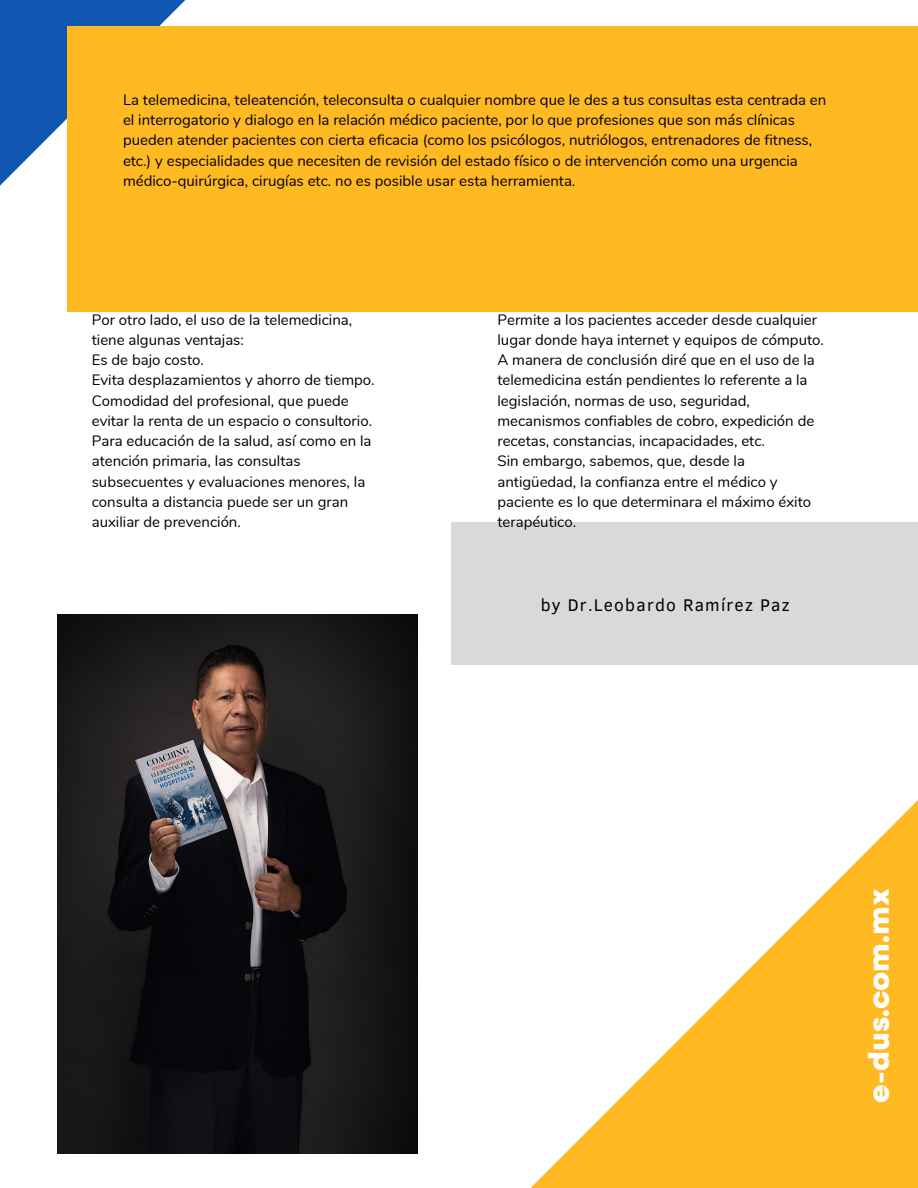
<style>
.page{position:relative;width:918px;height:1188px;background:#fff}
.page>*{position:absolute;margin:0;border:0;box-sizing:border-box;transform-origin:0 0}
.t1{font:800 28.2px "Garet";color:#fff}
.t2{font:17.4px "Clear Sans";letter-spacing:.07em;color:#000}
.t3{font:15px/20.2px "Nunito";color:#000}
</style>
<div class="page">
<svg style="left:530px;top:800px;width:388px;height:388px"></svg>
<svg style="left:0;top:0;width:186px;height:186px;fill:#1055b2"></svg>
<div style="left:67px;top:26px;width:851px;height:285px;background:#ffb923"></div>
<div style="left:451px;top:522px;width:467px;height:143px;background:#d9d9d9"></div>
<img style="left:58px;top:614px;width:360px;height:539px">
<p class="t3" style="left:123px;top:90px;width:705px">La telemedicina, teleatención, teleconsulta o cualquier nombre que le des a tus consultas esta centrada en el interrogatorio y dialogo en la relación médico paciente, por lo que profesiones que son más clínicas pueden atender pacientes con cierta eficacia (como los psicólogos, nutriólogos, entrenadores de fitness, etc.) y especialidades que necesiten de revisión del estado físico o de intervención como una urgencia médico-quirúrgica, cirugías etc. no es posible usar esta herramienta.</p>
<p class="t3" style="left:92px;top:310px;width:262px">Por otro lado, el uso de la telemedicina, tiene algunas ventajas:</p>
<p class="t3" style="left:92px;top:350px;width:114px">Es de bajo costo.</p>
<p class="t3" style="left:92px;top:370px;width:284px">Evita desplazamientos y ahorro de tiempo.</p>
<p class="t3" style="left:92px;top:391px;width:282px">Comodidad del profesional, que puede evitar la renta de un espacio o consultorio.</p>
<p class="t3" style="left:92px;top:431px;width:281px">Para educación de la salud, así como en la atención primaria, las consultas subsecuentes y evaluaciones menores, la consulta a distancia puede ser un gran auxiliar de prevención.</p>
<p class="t3" style="left:497px;top:310px;width:328px">Permite a los pacientes acceder desde cualquier lugar donde haya internet y equipos de cómputo.</p>
<p class="t3" style="left:497px;top:350px;width:319px">A manera de conclusión diré que en el uso de la telemedicina están pendientes lo referente a la legislación, normas de uso, seguridad, mecanismos confiables de cobro, expedición de recetas, constancias, incapacidades, etc.</p>
<p class="t3" style="left:497px;top:451px;width:315px">Sin embargo, sabemos, que, desde la antigüedad, la confianza entre el médico y paciente es lo que determinara el máximo éxito terapéutico.</p>
<p class="t2" style="left:541px;top:592px;width:250px">by Dr.Leobardo Ramírez Paz</p>
<p class="t1" style="left:859px;top:1103px;width:216px;rotate:-90deg">e-dus.com.mx</p>
</div>
